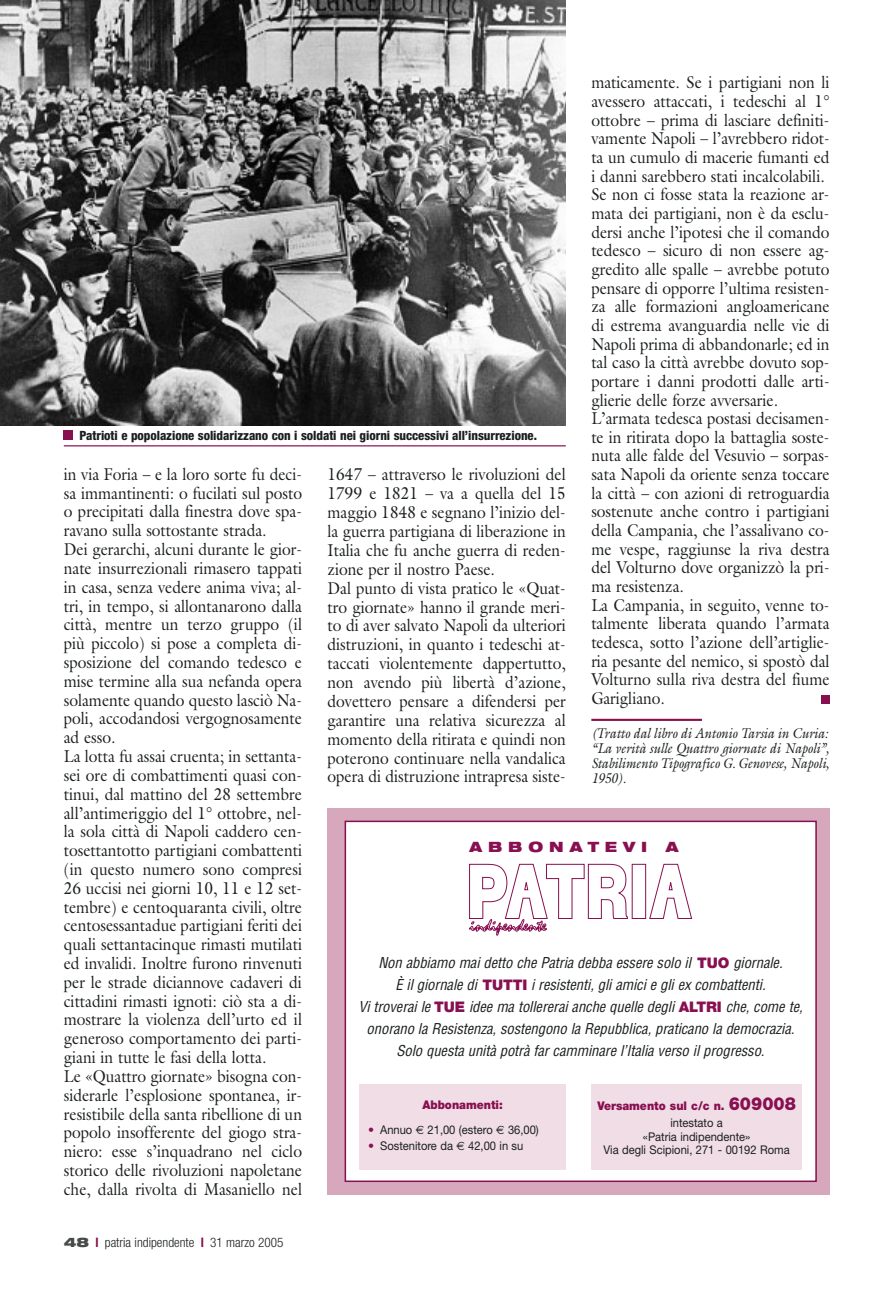
<style>
.page{position:relative;width:893px;height:1296px;background:#fff}
.page>*{position:absolute;margin:0;border:0;box-sizing:border-box;transform-origin:0 0}
.t1{font:17.25px/18.8px "Galliard";color:#1c1f20;scale:.9 1}
.t2{font:italic condensed 14.7px/22px "Helvetica";letter-spacing:-.005em;color:#1c1f20;text-align:center}
.t3{font:italic 14.25px/15px "Galliard";letter-spacing:-.01em;color:#1c1f20;text-align:justify;scale:.9 1}
.t4{font:900 expanded 14.25px "Helvetica Neue";letter-spacing:.42em;color:#880f50}
.t5{font:300 condensed 13.2px "Helvetica Neue";color:#1c1f20}
.t6{font:800 condensed 12.75px "Helvetica Neue";letter-spacing:-.005em;color:#1c1f20}
.t7{font:12px/13.5px "Helvetica Neue";color:#1c1f20;text-align:center;scale:.93 1}
.t8{font:900 12px/17.7px "Helvetica Neue";color:#880f50;text-align:center;scale:.93 1}
.s1{font-family:"Helvetica Neue";font-weight:900;font-style:normal;font-stretch:normal;color:#880f50}
.s2{font-size:18px}
.s3{font-weight:400;color:#1c1f20}
.s4{color:#880f50}
.s5{font-family:"Euro Sans"}
.s6{font-weight:900;font-stretch:expanded;color:#47494a}
.s7{font-weight:700;color:#880f50}
</style>
<div class="page">
<hr style="left:591px;top:719px;width:111px;height:2px;background:#880f50">
<div style="left:821px;top:696px;width:8px;height:8px;background:#880f50"></div>
<hr style="left:64px;top:445px;width:502px;height:1px;background:#880f50">
<div style="left:64px;top:431px;width:9px;height:9px;background:#880f50"></div>
<img style="left:0;top:0;width:566px;height:425px">
<div style="left:327px;top:808px;width:502px;height:387px;background:#d7a7bc"></div>
<div style="left:345px;top:821px;width:471px;height:360px;background:#fff"></div>
<div style="left:344px;top:821px;width:472px;height:361px;border:2px solid #880f50"></div>
<div style="left:632px;top:864px;width:14px;height:55px;background:#fff;border:1px solid #880f50"></div>
<svg style="left:649px;top:864px;width:43px;height:55px"></svg>
<svg style="left:469px;top:864px;width:159px;height:72px"></svg>
<div style="left:359px;top:1084px;width:207px;height:85px;background:#f0dde6"></div>
<div style="left:591px;top:1084px;width:210px;height:85px;background:#f0dde6"></div>
<p class="t1" style="left:591px;top:75px;width:266px">maticamente. Se i partigiani non li avessero attaccati, i tedeschi al 1° ottobre – prima di lasciare definiti&shy;vamente Napoli – l’avrebbero ridot&shy;ta un cumulo di macerie fumanti ed i danni sarebbero stati incalcolabili.<br>Se non ci fosse stata la reazione ar&shy;mata dei partigiani, non è da esclu&shy;dersi anche l’ipotesi che il comando tedesco – sicuro di non essere ag&shy;gredito alle spalle – avrebbe potuto pensare di opporre l’ultima resisten&shy;za alle formazioni angloamericane di estrema avanguardia nelle vie di Napoli prima di abbandonarle; ed in tal caso la città avrebbe dovuto sop&shy;portare i danni prodotti dalle arti&shy;glierie delle forze avversarie.<br>L’armata tedesca postasi decisamen&shy;te in ritirata dopo la battaglia soste&shy;nuta alle falde del Vesuvio – sorpas&shy;sata Napoli da oriente senza toccare la città – con azioni di retroguardia sostenute anche contro i partigiani della Campania, che l’assalivano co&shy;me vespe, raggiunse la riva destra del Volturno dove organizzò la pri&shy;ma resistenza.<br>La Campania, in seguito, venne to&shy;talmente liberata quando l’armata tedesca, sotto l’azione dell’artiglie&shy;ria pesante del nemico, si spostò dal Volturno sulla riva destra del fiume Garigliano.</p>
<p class="t3" style="left:591px;top:727px;width:266px">(Tratto dal libro di Antonio Tarsia in Curia: “La verità sulle Quattro giornate di Napoli”, Stabilimento Tipografico G. Genovese, Napoli, 1950).</p>
<p class="t6" style="left:80px;top:431px;width:459px">Patrioti e popolazione solidarizzano con i soldati nei giorni successivi all’insurrezione.</p>
<p class="t1" style="left:327px;top:466px;width:266px">1647 – attraverso le rivoluzioni del 1799 e 1821 – va a quella del 15 maggio 1848 e segnano l’inizio del&shy;la guerra partigiana di liberazione in Italia che fu anche guerra di reden&shy;zione per il nostro Paese.<br>Dal punto di vista pratico le «Quat&shy;tro giornate» hanno il grande meri&shy;to di aver salvato Napoli da ulteriori distruzioni, in quanto i tedeschi at&shy;taccati violentemente dappertutto, non avendo più libertà d’azione, dovettero pensare a difendersi per garantire una relativa sicurezza al momento della ritirata e quindi non poterono continuare nella vandalica opera di distruzione intrapresa siste-</p>
<p class="t1" style="left:64px;top:466px;width:266px">in via Foria – e la loro sorte fu deci&shy;sa immantinenti: o fucilati sul posto o precipitati dalla finestra dove spa&shy;ravano sulla sottostante strada.<br>Dei gerarchi, alcuni durante le gior&shy;nate insurrezionali rimasero tappati in casa, senza vedere anima viva; al&shy;tri, in tempo, si allontanarono dalla città, mentre un terzo gruppo (il più piccolo) si pose a completa di&shy;sposizione del comando tedesco e mise termine alla sua nefanda opera solamente quando questo lasciò Na&shy;poli, accodandosi vergognosamente ad esso.<br>La lotta fu assai cruenta; in settanta&shy;sei ore di combattimenti quasi con&shy;tinui, dal mattino del 28 settembre all’antimeriggio del 1° ottobre, nel&shy;la sola città di Napoli caddero cen&shy;tosettantotto partigiani combattenti (in questo numero sono compresi 26 uccisi nei giorni 10, 11 e 12 set&shy;tembre) e centoquaranta civili, oltre centosessantadue partigiani feriti dei quali settantacinque rimasti mutilati ed invalidi. Inoltre furono rinvenuti per le strade diciannove cadaveri di cittadini rimasti ignoti: ciò sta a di&shy;mostrare la violenza dell’urto ed il generoso comportamento dei parti&shy;giani in tutte le fasi della lotta.<br>Le «Quattro giornate» bisogna con&shy;siderarle l’esplosione spontanea, ir&shy;resistibile della santa ribellione di un popolo insofferente del giogo stra&shy;niero: esse s’inquadrano nel ciclo storico delle rivoluzioni napoletane che, dalla rivolta di Masaniello nel</p>
<p class="t4" style="left:469px;top:842px;width:179px">ABBONATEVI</p>
<p class="t4" style="left:665px;top:842px;width:14px">A</p>
<p class="t2" style="left:358px;top:953px;width:446px">Non abbiamo mai detto che Patria debba essere solo il <span class="s1">TUO</span> giornale.<br>È il giornale di <span class="s1">TUTTI</span> i resistenti, gli amici e gli ex combattenti.<br>Vi troverai le <span class="s1">TUE</span> idee ma tollererai anche quelle degli <span class="s1">ALTRI</span> che, come te, onorano la Resistenza, sostengono la Repubblica, praticano la democrazia.<br>Solo questa unità potrà far camminare l’Italia verso il progresso.</p>
<p class="t8" style="left:597px;top:1098px;width:215px">Versamento sul c/c n. <span class="s2">609008 </span><span class="s3">intestato a</span></p>
<p class="t7" style="left:603px;top:1131px;width:202px">«Patria indipendente»<br>Via degli Scipioni, 271 - 00192 Roma</p>
<p class="t8" style="left:422px;top:1097px;width:88px">Abbonamenti:</p>
<p class="t7" style="left:368px;top:1124px;width:185px"><span class="s4">•</span> Annuo <span class="s5">€</span> 21,00 (estero <span class="s5">€</span> 36,00)</p>
<p class="t7" style="left:368px;top:1140px;width:169px"><span class="s4">•</span> Sostenitore da <span class="s5">€</span> 42,00 in su</p>
<p class="t5" style="left:64px;top:1238px;width:221px"><span class="s6">48</span> <span class="s7">l</span> patria indipendente <span class="s7">l</span> 31 marzo 2005</p>
</div>
